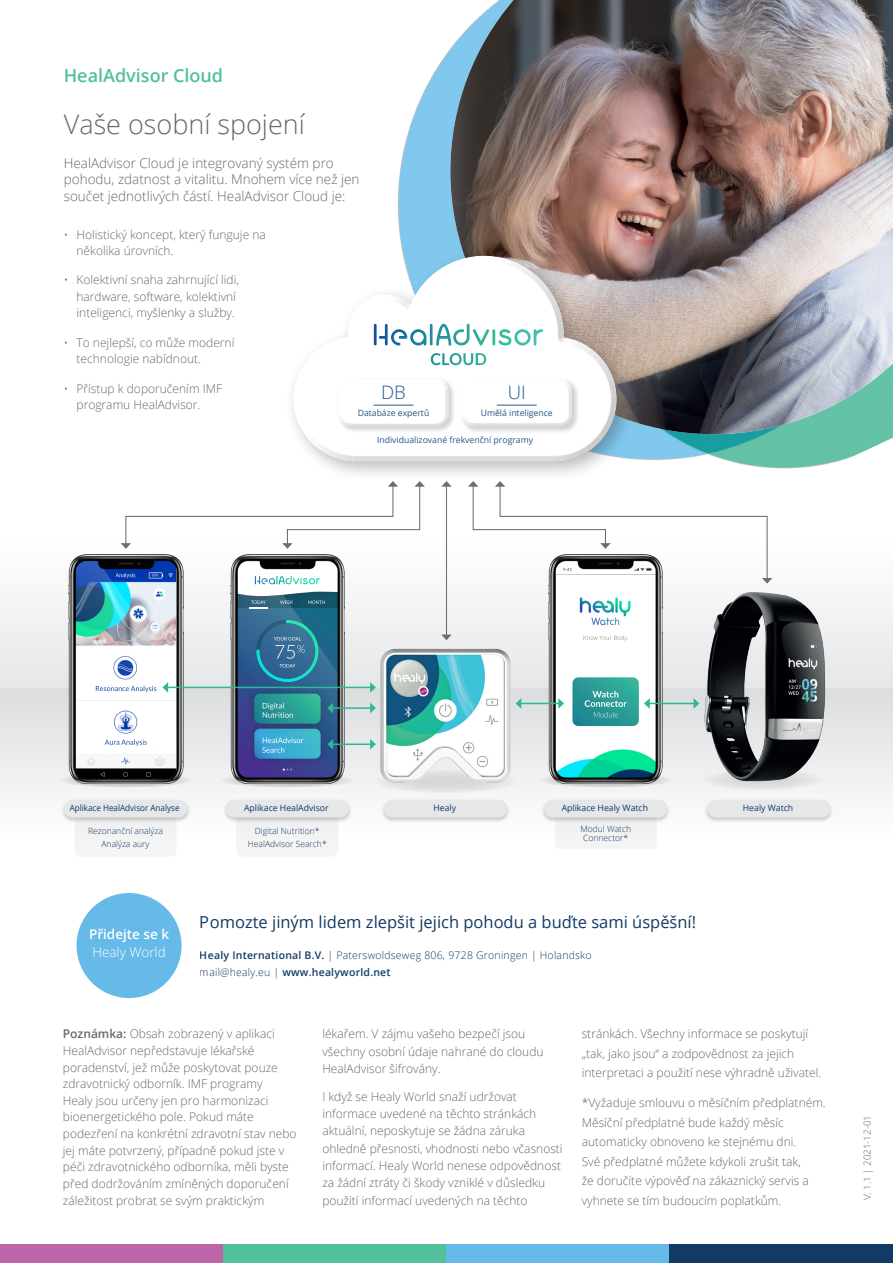
<style>
.page{position:relative;width:893px;height:1263px;background:#fff}
.page>*{position:absolute;margin:0;border:0;box-sizing:border-box;transform-origin:0 0}
.Head_1b{font:300 27px "Open Sans";color:#68686a}
.Grafik4{font:300 18.6px "Open Sans";color:#24588a}
.Head_2{font:600 18px "Open Sans";color:#51c09b}
.t1{font:16.5px "Open Sans";color:#113b65}
.Copy_3{font:300 13.5px/16.5px "Open Sans";color:#68686a}
.Head_Rück2{font:600 13.5px/18px "Open Sans";color:#fff}
.Copy_3-2{font:300 12px/16.6px "Open Sans";color:#68686a}
.Copy_2{font:300 12px/16.5px "Open Sans";color:#68686a}
.t2{font:300 10.5px/17.7px "Open Sans";letter-spacing:.02em;color:#113b65}
.Copy_Rückseite{font:300 9.75px "Open Sans";color:#68686a}
.Grafik_3{font:8.7px "Open Sans";color:#24588a}
.Grafik_1{font:8.7px "Open Sans";color:#113b65}
.Grafik_1-2{font:8.7px "Open Sans";color:#113b65;scale:.93 1}
.Grafik_2{font:300 8.55px/9px "Open Sans";color:#113b65;text-align:center}
.s1{font-weight:300}
.s2{font-weight:600}
</style>
<div class="page">
<img style="left:397px;top:49px;width:496px;height:420px">
<img style="left:450px;top:0;width:443px;height:434px">
<div style="left:77px;top:893px;width:105px;height:105px;background:#65bae8;border-radius:50%"></div>
<div style="left:284px;top:246px;width:353px;height:236px;background:#231f20;opacity:.3"></div>
<div style="left:293px;top:250px;width:324px;height:213px;background:#231f20;opacity:.75"></div>
<svg style="left:374px;top:324px;width:135px;height:22px"></svg>
<div style="left:337px;top:378px;width:119px;height:56px;background:#231f20;opacity:.2"></div>
<div style="left:337px;top:377px;width:113px;height:51px;background:#231f20;opacity:.75"></div>
<hr style="left:374px;top:405px;width:39px;height:1px;background:#24588a">
<div style="left:460px;top:378px;width:119px;height:56px;background:#231f20;opacity:.2"></div>
<div style="left:461px;top:375px;width:112px;height:53px;background:#231f20;opacity:.75"></div>
<hr style="left:497px;top:405px;width:39px;height:1px;background:#24588a">
<div style="left:0;top:688px;width:893px;height:185px;background:linear-gradient(to bottom,#dcdddf,#fff)"></div>
<div style="left:0;top:506px;width:893px;height:182px;background:linear-gradient(to bottom,#fff,#e5e7e8)"></div>
<svg style="left:539px;top:773px;width:134px;height:14px"></svg>
<div style="left:555px;top:823px;width:102px;height:26px;background:#f3f3f3"></div>
<div style="left:541px;top:799px;width:129px;height:24px;background:#231f20;opacity:.2"></div>
<div style="left:544px;top:800px;width:123px;height:17px;background:#e6e7e9;border-radius:9px"></div>
<div style="left:702px;top:769px;width:121px;height:21px;background:#e7e7e8;border-radius:50%"></div>
<img style="left:682px;top:586px;width:199px;height:200px">
<div style="left:704px;top:799px;width:130px;height:24px;background:#231f20;opacity:.2"></div>
<div style="left:707px;top:800px;width:124px;height:17px;background:#e6e7e9;border-radius:9px"></div>
<svg style="left:220px;top:773px;width:134px;height:14px"></svg>
<img style="left:230px;top:555px;width:115px;height:228px">
<div style="left:236px;top:823px;width:102px;height:34px;background:#f4f4f4"></div>
<div style="left:223px;top:799px;width:129px;height:24px;background:#231f20;opacity:.2"></div>
<div style="left:226px;top:800px;width:123px;height:17px;background:#e6e7e9;border-radius:9px"></div>
<img style="left:370px;top:634px;width:153px;height:168px">
<div style="left:381px;top:799px;width:129px;height:24px;background:#231f20;opacity:.2"></div>
<div style="left:384px;top:800px;width:123px;height:17px;background:#e6e7e9;border-radius:9px"></div>
<svg style="left:59px;top:773px;width:134px;height:14px"></svg>
<img style="left:69px;top:555px;width:114px;height:228px">
<div style="left:75px;top:823px;width:102px;height:34px;background:#f4f4f4"></div>
<div style="left:61px;top:799px;width:129px;height:24px;background:#231f20;opacity:.2"></div>
<div style="left:64px;top:800px;width:123px;height:17px;background:#e6e7e9;border-radius:9px"></div>
<svg style="left:121px;top:481px;width:304px;height:68px"></svg>
<hr style="left:446px;top:486px;width:1px;height:149px;background:#6c6d70">
<svg style="left:441px;top:481px;width:11px;height:6px"></svg>
<svg style="left:441px;top:635px;width:11px;height:5px"></svg>
<svg style="left:468px;top:481px;width:304px;height:299px"></svg>
<hr style="left:332px;top:707px;width:39px;height:2px;background:#2cba94">
<svg style="left:370px;top:703px;width:6px;height:10px"></svg>
<hr style="left:167px;top:687px;width:204px;height:1px;background:#2cba94">
<svg style="left:370px;top:682px;width:6px;height:11px"></svg>
<svg style="left:74px;top:559px;width:104px;height:221px"></svg>
<hr style="left:332px;top:743px;width:39px;height:2px;background:#2cba94">
<svg style="left:370px;top:739px;width:6px;height:10px"></svg>
<svg style="left:235px;top:559px;width:105px;height:221px;background:#487a98"></svg>
<div style="left:0;top:1245px;width:223px;height:18px;background:#bd65a8"></div>
<div style="left:223px;top:1245px;width:224px;height:18px;background:#51c09b"></div>
<div style="left:446px;top:1245px;width:224px;height:18px;background:#65bae8"></div>
<div style="left:670px;top:1245px;width:223px;height:18px;background:#113b65"></div>
<p class="Head_2" style="left:64px;top:63px;width:161px">HealAdvisor Cloud</p>
<p class="Head_1b" style="left:64px;top:106px;width:243px">Vaše osobní spojení</p>
<p class="Copy_3" style="left:64px;top:154px;width:297px">HealAdvisor Cloud je integrovaný systém pro pohodu, zdatnost a vitalitu. Mnohem více než jen součet jednotlivých částí. HealAdvisor Cloud je:</p>
<p class="Copy_2" style="left:77px;top:226px;width:191px;text-indent:-13px">• Holistický koncept, který funguje na několika úrovních.</p>
<p class="Copy_2" style="left:77px;top:272px;width:164px;text-indent:-13px">• Kolektivní snaha zahrnující lidi, hardware, software, kolektivní inteligenci, myšlenky a služby.</p>
<p class="Copy_2" style="left:77px;top:334px;width:159px;text-indent:-13px">• To nejlepší, co může moderní technologie nabídnout.</p>
<p class="Copy_2" style="left:77px;top:380px;width:147px;text-indent:-13px">• Přístup k doporučením IMF programu HealAdvisor.</p>
<p class="Grafik4" style="left:508px;top:380px;width:20px">UI</p>
<p class="Grafik_3" style="left:377px;top:434px;width:158px">Individualizované frekvenční programy</p>
<p class="Grafik4" style="left:381px;top:380px;width:26px">DB</p>
<p class="Grafik_3" style="left:358px;top:407px;width:73px">Databáze expertů</p>
<p class="Grafik_3" style="left:481px;top:407px;width:74px">Umělá inteligence</p>
<p class="Grafik_1-2" style="left:70px;top:802px;width:120px">Aplikace HealAdvisor Analyse</p>
<p class="Grafik_2" style="left:88px;top:826px;width:77px">Rezonanční analýza</p>
<p class="Grafik_2" style="left:101px;top:839px;width:50px">Analýza aury</p>
<p class="Grafik_1" style="left:244px;top:802px;width:86px">Aplikace HealAdvisor</p>
<p class="Grafik_1" style="left:433px;top:802px;width:24px">Healy</p>
<p class="Grafik_2" style="left:255px;top:826px;width:66px">Digital Nutrition*</p>
<p class="Grafik_2" style="left:248px;top:839px;width:80px">HealAdvisor Search*</p>
<p class="Grafik_1" style="left:562px;top:802px;width:88px">Aplikace Healy Watch</p>
<p class="Grafik_1" style="left:743px;top:802px;width:52px">Healy Watch</p>
<p class="Grafik_2" style="left:580px;top:824px;width:52px">Modul Watch<br>Connector*</p>
<p class="Head_Rück2" style="left:89px;top:925px;width:82px">Přidejte se k<br><span class="s1">Healy World</span></p>
<h3 class="t1" style="left:200px;top:911px;width:498px">Pomozte jiným lidem zlepšit jejich pohodu a buďte sami úspěšní!</h3>
<p class="t2" style="left:200px;top:946px;width:393px"><span class="s2">Healy International B.V.</span> | Paterswoldseweg 806, 9728 Groningen | Holandsko mail@healy.eu | <span class="s2">www.healyworld.net</span></p>
<p class="Copy_3-2" style="left:63px;top:1025px;width:235px"><span class="s2">Poznámka:</span> Obsah zobrazený v aplikaci HealAdvisor nepředstavuje lékařské poradenství, jež může poskytovat pouze zdravotnický odborník. IMF programy<br>Healy jsou určeny jen pro harmonizaci bioenergetického pole. Pokud máte podezření na konkrétní zdravotní stav nebo jej máte potvrzený, případně pokud jste v péči zdravotnického odborníka, měli byste před dodržováním zmíněných doporučení záležitost probrat se svým praktickým</p>
<p class="Copy_3-2" style="left:322px;top:1025px;width:223px;line-height:17.2px">lékařem. V zájmu vašeho bezpečí jsou všechny osobní údaje nahrané do cloudu<br>HealAdvisor šifrovány.</p>
<p class="Copy_3-2" style="left:322px;top:1087px;width:242px;line-height:17.2px">I když se Healy World snaží udržovat informace uvedené na těchto stránkách aktuální, neposkytuje se žádna záruka ohledně přesnosti, vhodnosti nebo včasnosti informací. Healy World nenese odpovědnost za žádní ztráty či škody vzniklé v důsledku použití informací uvedených na těchto</p>
<p class="Copy_3-2" style="left:582px;top:1024px;width:241px;line-height:19.5px">stránkách. Všechny informace se poskytují „tak, jako jsou“ a zodpovědnost za jejich interpretaci a použití nese výhradně uživatel.</p>
<p class="Copy_3-2" style="left:582px;top:1093px;width:246px;line-height:19.5px">*Vyžaduje smlouvu o měsíčním předplatném.<br>Měsíční předplatné bude každý měsíc automaticky obnoveno ke stejnému dni.<br>Své předplatné můžete kdykoli zrušit tak,<br>že doručíte výpověď na zákaznický servis a vyhnete se tím budoucím poplatkům.</p>
<p class="Copy_Rückseite" style="left:860px;top:1200px;width:87px;rotate:-90deg">V. 1.1 | 2021-12-01</p>
</div>
